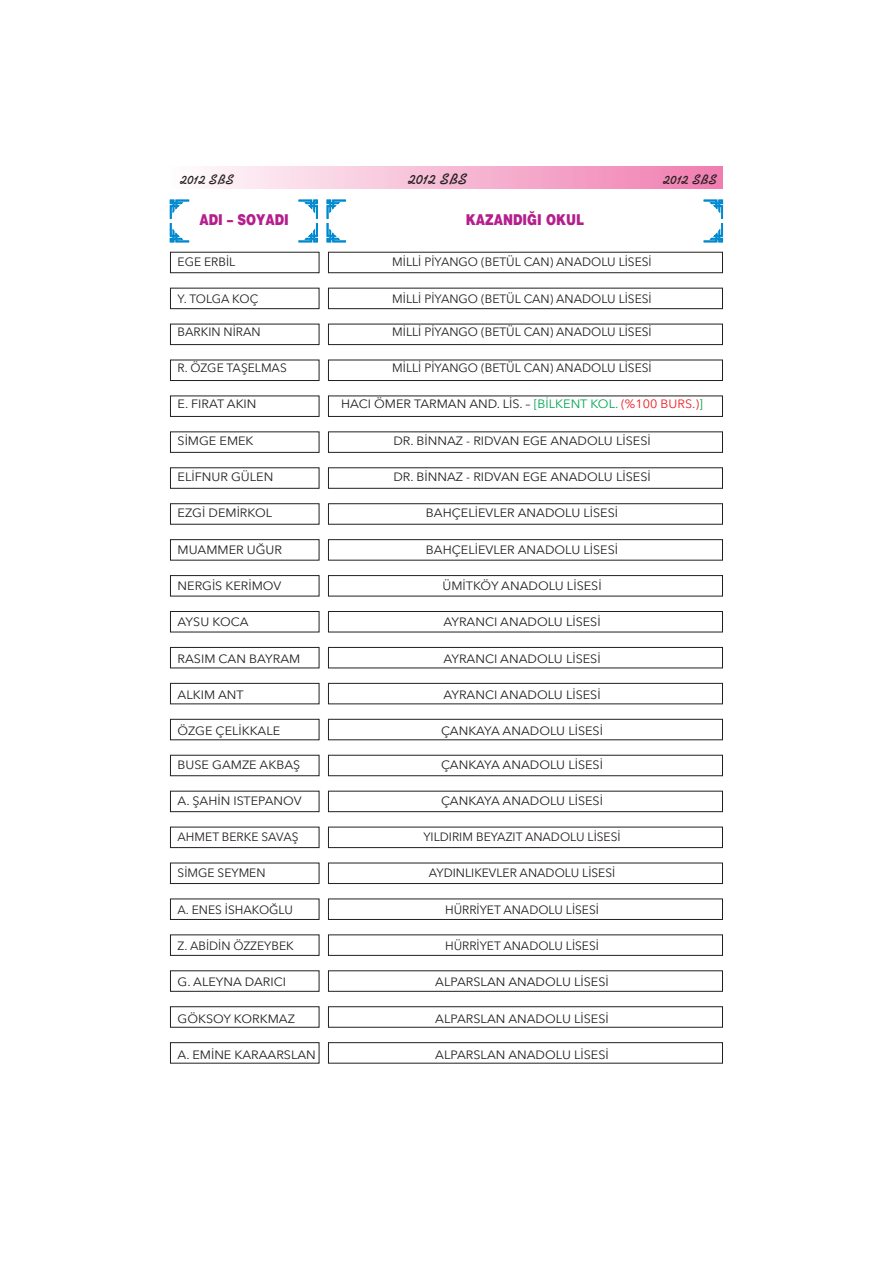
<style>
.page{position:relative;width:893px;height:1263px;background:#fff}
.page>*{position:absolute;margin:0;border:0;box-sizing:border-box;transform-origin:0 0}
.t1{font:700 16.5px "Swing";color:#231f20}
.t2{font:15px "Helvetica TM Black";color:#b41e8d;scale:.8 1}
.t3{font:700 15px "Swing";color:#231f20}
.t4{font:12px "Avenir Next LT Pro";color:#231f20;scale:1.05 1}
.t5{font:12px "Avenir Next LT Pro";color:#231f20}
.s1{color:#00a54f}
.s2{color:#ee1d23}
</style>
<div class="page">
<div style="left:170px;top:166px;width:553px;height:23px;background:linear-gradient(to right,#fefcfc,#f07cb0)"></div>
<svg style="left:704px;top:200px;width:19px;height:42px"></svg>
<svg style="left:327px;top:200px;width:19px;height:42px"></svg>
<svg style="left:298px;top:200px;width:20px;height:42px"></svg>
<svg style="left:170px;top:200px;width:19px;height:42px"></svg>
<div style="left:170px;top:252px;width:149px;height:21px;border:1px solid #231f20"></div>
<div style="left:328px;top:252px;width:395px;height:21px;border:1px solid #231f20"></div>
<div style="left:170px;top:288px;width:149px;height:21px;border:1px solid #231f20"></div>
<div style="left:328px;top:288px;width:395px;height:21px;border:1px solid #231f20"></div>
<div style="left:170px;top:324px;width:149px;height:21px;border:1px solid #231f20"></div>
<div style="left:328px;top:324px;width:395px;height:21px;border:1px solid #231f20"></div>
<div style="left:170px;top:360px;width:149px;height:21px;border:1px solid #231f20"></div>
<div style="left:328px;top:360px;width:395px;height:21px;border:1px solid #231f20"></div>
<div style="left:170px;top:396px;width:149px;height:21px;border:1px solid #231f20"></div>
<div style="left:328px;top:396px;width:395px;height:21px;border:1px solid #231f20"></div>
<div style="left:170px;top:431px;width:149px;height:22px;border:1px solid #231f20"></div>
<div style="left:328px;top:431px;width:395px;height:22px;border:1px solid #231f20"></div>
<div style="left:170px;top:467px;width:149px;height:22px;border:1px solid #231f20"></div>
<div style="left:328px;top:467px;width:395px;height:22px;border:1px solid #231f20"></div>
<div style="left:170px;top:503px;width:149px;height:22px;border:1px solid #231f20"></div>
<div style="left:328px;top:503px;width:395px;height:22px;border:1px solid #231f20"></div>
<div style="left:170px;top:539px;width:149px;height:21px;border:1px solid #231f20"></div>
<div style="left:328px;top:539px;width:395px;height:21px;border:1px solid #231f20"></div>
<div style="left:170px;top:575px;width:149px;height:21px;border:1px solid #231f20"></div>
<div style="left:328px;top:575px;width:395px;height:21px;border:1px solid #231f20"></div>
<div style="left:170px;top:611px;width:149px;height:21px;border:1px solid #231f20"></div>
<div style="left:328px;top:611px;width:395px;height:21px;border:1px solid #231f20"></div>
<div style="left:170px;top:647px;width:149px;height:21px;border:1px solid #231f20"></div>
<div style="left:328px;top:647px;width:395px;height:21px;border:1px solid #231f20"></div>
<div style="left:170px;top:683px;width:149px;height:21px;border:1px solid #231f20"></div>
<div style="left:328px;top:683px;width:395px;height:21px;border:1px solid #231f20"></div>
<div style="left:170px;top:719px;width:149px;height:21px;border:1px solid #231f20"></div>
<div style="left:328px;top:719px;width:395px;height:21px;border:1px solid #231f20"></div>
<div style="left:170px;top:755px;width:149px;height:21px;border:1px solid #231f20"></div>
<div style="left:328px;top:755px;width:395px;height:21px;border:1px solid #231f20"></div>
<div style="left:170px;top:791px;width:149px;height:21px;border:1px solid #231f20"></div>
<div style="left:328px;top:791px;width:395px;height:21px;border:1px solid #231f20"></div>
<div style="left:170px;top:827px;width:149px;height:21px;border:1px solid #231f20"></div>
<div style="left:328px;top:827px;width:395px;height:21px;border:1px solid #231f20"></div>
<div style="left:170px;top:863px;width:149px;height:21px;border:1px solid #231f20"></div>
<div style="left:328px;top:863px;width:395px;height:21px;border:1px solid #231f20"></div>
<div style="left:170px;top:898px;width:149px;height:22px;border:1px solid #231f20"></div>
<div style="left:328px;top:898px;width:395px;height:22px;border:1px solid #231f20"></div>
<div style="left:170px;top:934px;width:149px;height:22px;border:1px solid #231f20"></div>
<div style="left:328px;top:934px;width:395px;height:22px;border:1px solid #231f20"></div>
<div style="left:170px;top:970px;width:149px;height:22px;border:1px solid #231f20"></div>
<div style="left:328px;top:970px;width:395px;height:22px;border:1px solid #231f20"></div>
<div style="left:170px;top:1006px;width:149px;height:21px;border:1px solid #231f20"></div>
<div style="left:328px;top:1006px;width:395px;height:21px;border:1px solid #231f20"></div>
<div style="left:170px;top:1042px;width:149px;height:21px;border:1px solid #231f20"></div>
<div style="left:328px;top:1042px;width:395px;height:21px;border:1px solid #231f20"></div>
<p class="t3" style="left:180px;top:170px;width:55px">2012 SBS</p>
<h1 class="t1" style="left:408px;top:169px;width:60px">2012 SBS</h1>
<p class="t3" style="left:663px;top:170px;width:55px">2012 SBS</p>
<p class="t2" style="left:199px;top:210px;width:113px">ADI – SOYADI</p>
<p class="t2" style="left:466px;top:210px;width:149px">KAZANDIĞI OKUL</p>
<p class="t5" style="left:178px;top:255px;width:59px">EGE ERBİL</p>
<p class="t5" style="left:392px;top:255px;width:261px">MİLLİ PİYANGO (BETÜL CAN) ANADOLU LİSESİ</p>
<p class="t5" style="left:178px;top:291px;width:82px">Y. TOLGA KOÇ</p>
<p class="t5" style="left:392px;top:291px;width:261px">MİLLİ PİYANGO (BETÜL CAN) ANADOLU LİSESİ</p>
<p class="t5" style="left:178px;top:324px;width:85px">BARKIN NİRAN</p>
<p class="t5" style="left:392px;top:324px;width:261px">MİLLİ PİYANGO (BETÜL CAN) ANADOLU LİSESİ</p>
<p class="t5" style="left:178px;top:361px;width:111px">R. ÖZGE TAŞELMAS</p>
<p class="t5" style="left:392px;top:361px;width:261px">MİLLİ PİYANGO (BETÜL CAN) ANADOLU LİSESİ</p>
<p class="t4" style="left:178px;top:397px;width:77px">E. FIRAT AKIN</p>
<p class="t4" style="left:341px;top:397px;width:346px">HACI ÖMER TARMAN AND. LİS. – <span class="s1">[BİLKENT KOL.</span> <span class="s2">(%100 BURS.)</span><span class="s1">]</span></p>
<p class="t4" style="left:178px;top:433px;width:74px">SİMGE EMEK</p>
<p class="t4" style="left:393px;top:433px;width:247px">DR. BİNNAZ - RIDVAN EGE ANADOLU LİSESİ</p>
<p class="t4" style="left:178px;top:470px;width:93px">ELİFNUR GÜLEN</p>
<p class="t4" style="left:393px;top:470px;width:247px">DR. BİNNAZ - RIDVAN EGE ANADOLU LİSESİ</p>
<p class="t4" style="left:178px;top:506px;width:92px">EZGİ DEMİRKOL</p>
<p class="t4" style="left:426px;top:506px;width:185px">BAHÇELİEVLER ANADOLU LİSESİ</p>
<p class="t4" style="left:178px;top:542px;width:101px">MUAMMER UĞUR</p>
<p class="t4" style="left:426px;top:542px;width:185px">BAHÇELİEVLER ANADOLU LİSESİ</p>
<p class="t4" style="left:178px;top:579px;width:100px">NERGİS KERİMOV</p>
<p class="t4" style="left:442px;top:579px;width:153px">ÜMİTKÖY ANADOLU LİSESİ</p>
<p class="t4" style="left:178px;top:615px;width:69px">AYSU KOCA</p>
<p class="t4" style="left:443px;top:615px;width:151px">AYRANCI ANADOLU LİSESİ</p>
<p class="t4" style="left:178px;top:651px;width:118px">RASIM CAN BAYRAM</p>
<p class="t4" style="left:443px;top:651px;width:151px">AYRANCI ANADOLU LİSESİ</p>
<p class="t4" style="left:178px;top:687px;width:65px">ALKIM ANT</p>
<p class="t4" style="left:443px;top:687px;width:151px">AYRANCI ANADOLU LİSESİ</p>
<p class="t4" style="left:178px;top:724px;width:99px">ÖZGE ÇELİKKALE</p>
<p class="t4" style="left:441px;top:724px;width:156px">ÇANKAYA ANADOLU LİSESİ</p>
<p class="t4" style="left:178px;top:757px;width:118px">BUSE GAMZE AKBAŞ</p>
<p class="t4" style="left:441px;top:757px;width:156px">ÇANKAYA ANADOLU LİSESİ</p>
<p class="t4" style="left:178px;top:793px;width:120px">A. ŞAHİN ISTEPANOV</p>
<p class="t4" style="left:441px;top:793px;width:156px">ÇANKAYA ANADOLU LİSESİ</p>
<p class="t5" style="left:178px;top:830px;width:122px">AHMET BERKE SAVAŞ</p>
<p class="t5" style="left:423px;top:830px;width:199px">YILDIRIM BEYAZIT ANADOLU LİSESİ</p>
<p class="t5" style="left:178px;top:866px;width:89px">SİMGE SEYMEN</p>
<p class="t5" style="left:429px;top:866px;width:188px">AYDINLIKEVLER ANADOLU LİSESİ</p>
<p class="t5" style="left:178px;top:902px;width:117px">A. ENES İSHAKOĞLU</p>
<p class="t5" style="left:445px;top:902px;width:155px">HÜRRİYET ANADOLU LİSESİ</p>
<p class="t5" style="left:178px;top:939px;width:118px">Z. ABİDİN ÖZZEYBEK</p>
<p class="t5" style="left:445px;top:939px;width:155px">HÜRRİYET ANADOLU LİSESİ</p>
<p class="t4" style="left:178px;top:975px;width:105px">G. ALEYNA DARICI</p>
<p class="t4" style="left:435px;top:975px;width:167px">ALPARSLAN ANADOLU LİSESİ</p>
<p class="t4" style="left:178px;top:1011px;width:113px">GÖKSOY KORKMAZ</p>
<p class="t4" style="left:435px;top:1011px;width:167px">ALPARSLAN ANADOLU LİSESİ</p>
<p class="t4" style="left:178px;top:1047px;width:133px">A. EMİNE KARAARSLAN</p>
<p class="t4" style="left:435px;top:1047px;width:167px">ALPARSLAN ANADOLU LİSESİ</p>
</div>
